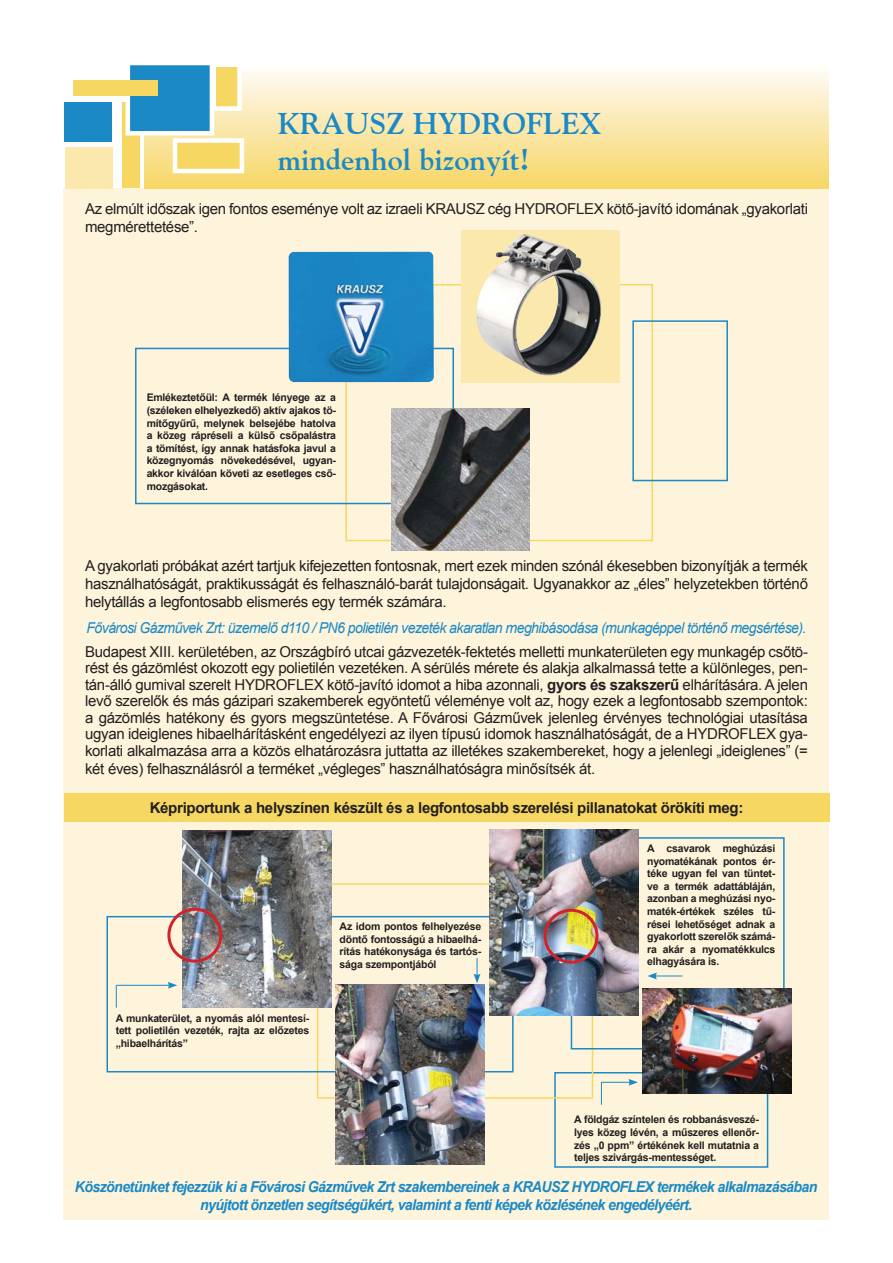
<style>
.page{position:relative;width:893px;height:1263px;background:#fff}
.page>*{position:absolute;margin:0;border:0;box-sizing:border-box;transform-origin:0 0}
.t1{font:700 30px/36px "H Goudy";color:#1b89c6}
.t2{font:15px/16.5px "Arial";letter-spacing:-.02em;color:#231f20;text-align:justify}
.t3{font:italic 700 15px/18px "Arial";letter-spacing:-.04em;color:#1b89c6;text-align:center;scale:.94 1}
.t4{font:italic 15px "Arial";letter-spacing:-.04em;color:#1b89c6;scale:.94 1}
.t5{font:700 15px "Arial";letter-spacing:-.02em;color:#231f20}
.t6{font:700 10.5px/12.6px "Arial";letter-spacing:-.02em;color:#231f20;text-align:justify}
.s1{font-weight:700}
</style>
<div class="page">
<div style="left:63px;top:189px;width:766px;height:1031px;background:#fdf4db"></div>
<div style="left:554px;top:1072px;width:214px;height:96px;border:2px solid #1b89c6"></div>
<div style="left:317px;top:883px;width:276px;height:216px;border:2px solid #f6d761"></div>
<div style="left:106px;top:916px;width:407px;height:156px;border:2px solid #1b89c6"></div>
<div style="left:571px;top:837px;width:213px;height:213px;border:2px solid #1b89c6"></div>
<div style="left:145px;top:64px;width:683px;height:125px;background:linear-gradient(to bottom,#fffcfb,#f6d664)"></div>
<div style="left:64px;top:102px;width:48px;height:39px;background:#1b89c6"></div>
<div style="left:65px;top:147px;width:47px;height:41px;background:#fae8ad"></div>
<div style="left:122px;top:102px;width:17px;height:85px;background:#f6d761"></div>
<div style="left:128px;top:63px;width:84px;height:70px;background:#1b89c6"></div>
<div style="left:126px;top:61px;width:88px;height:75px;border:4px solid #fff"></div>
<div style="left:73px;top:81px;width:84px;height:15px;background:#f6d761"></div>
<div style="left:175px;top:141px;width:67px;height:30px;background:#f6d761"></div>
<div style="left:173px;top:138px;width:71px;height:35px;border:4px solid #fff"></div>
<div style="left:214px;top:65px;width:25px;height:44px;background:#f6d761"></div>
<div style="left:211px;top:63px;width:31px;height:48px;border:4px solid #fff"></div>
<div style="left:345px;top:284px;width:308px;height:257px;border:2px solid #f6d761"></div>
<div style="left:135px;top:348px;width:319px;height:156px;border:2px solid #1b89c6"></div>
<div style="left:632px;top:320px;width:96px;height:161px;border:2px solid #1b89c6"></div>
<div style="left:461px;top:230px;width:158px;height:152px;background:#fae8ad"></div>
<img style="left:476px;top:234px;width:125px;height:142px">
<img style="left:392px;top:409px;width:137px;height:141px">
<img style="left:289px;top:252px;width:145px;height:130px">
<img style="left:183px;top:830px;width:148px;height:177px">
<img style="left:336px;top:985px;width:149px;height:179px">
<img style="left:490px;top:830px;width:148px;height:186px">
<img style="left:643px;top:988px;width:148px;height:106px">
<div style="left:167px;top:908px;width:55px;height:55px;border:3px solid #d2232a;border-radius:50%"></div>
<svg style="left:116px;top:985px;width:1px;height:23px"></svg>
<hr style="left:117px;top:985px;width:53px;height:1px;background:#1b89c6">
<svg style="left:168px;top:982px;width:9px;height:7px"></svg>
<div style="left:64px;top:793px;width:765px;height:28px;background:#f6d761"></div>
<svg style="left:474px;top:958px;width:6px;height:25px"></svg>
<div style="left:544px;top:909px;width:54px;height:55px;border:3px solid #d2232a;border-radius:50%"></div>
<svg style="left:647px;top:973px;width:35px;height:6px"></svg>
<svg style="left:601px;top:1079px;width:37px;height:26px"></svg>
<h1 class="t1" style="left:278px;top:105px;width:325px">KRAUSZ HYDROFLEX mindenhol bizonyít!</h1>
<p class="t2" style="left:85px;top:200px;width:724px;line-height:18px">Az elmúlt időszak igen fontos eseménye volt az izraeli KRAUSZ cég HYDROFLEX kötő-javító idomának „gyakorlati megmérettetése”.</p>
<p class="t6" style="left:147px;top:391px;width:191px">Emlékeztetőül: A termék lényege az a (széleken elhelyezkedő) aktív ajakos tö&shy;mítőgyűrű, melynek belsejébe hatolva a közeg rápréseli a külső csőpalástra a tömítést, így annak hatásfoka javul a közegnyomás növekedésével, ugyan&shy;akkor kiválóan követi az esetleges cső&shy;mozgásokat.</p>
<p class="t2" style="left:85px;top:557px;width:724px;line-height:18px">A gyakorlati próbákat azért tartjuk kifejezetten fontosnak, mert ezek minden szónál ékesebben bizonyítják a termék használhatóságát, praktikusságát és felhasználó-barát tulajdonságait. Ugyanakkor az „éles” helyzetekben történő helytállás a legfontosabb elismerés egy termék számára.</p>
<p class="t4" style="left:87px;top:619px;width:767px">Fővárosi Gázművek Zrt: üzemelő d110 / PN6 polietilén vezeték akaratlan meghibásodása (munkagéppel történő megsértése).</p>
<p class="t2" style="left:85px;top:643px;width:724px">Budapest XIII. kerületében, az Országbíró utcai gázvezeték-fektetés melletti munkaterületen egy munkagép csőtö&shy;rést és gázömlést okozott egy polietilén vezetéken. A sérülés mérete és alakja alkalmassá tette a különleges, pen&shy;tán-álló gumival szerelt HYDROFLEX kötő-javító idomot a hiba azonnali, <span class="s1">gyors és szakszerű</span> elhárítására. A jelen levő szerelők és más gázipari szakemberek egyöntetű véleménye volt az, hogy ezek a legfontosabb szempontok: a gázömlés hatékony és gyors megszüntetése. A Fővárosi Gázművek jelenleg érvényes technológiai utasítása ugyan ideiglenes hibaelhárításként engedélyezi az ilyen típusú idomok használhatóságát, de a HYDROFLEX gya&shy;korlati alkalmazása arra a közös elhatározásra juttatta az illetékes szakembereket, hogy a jelenlegi „ideiglenes” (=</p>
<p class="t2" style="left:85px;top:760px;width:512px">két éves) felhasználásról a terméket „végleges” használhatóságra minősítsék át.</p>
<p class="t5" style="left:150px;top:799px;width:595px">Képriportunk a helyszínen készült és a legfontosabb szerelési pillanatokat örökíti meg:</p>
<p class="t6" style="left:116px;top:1012px;width:195px">A munkaterület, a nyomás alól mentesí&shy;tett polietilén vezeték, rajta az előzetes „hibaelhárítás”</p>
<p class="t6" style="left:340px;top:920px;width:143px">Az idom pontos felhelyezése döntő fontosságú a hibaelhá&shy;rítás hatékonysága és tartós&shy;sága szempontjából</p>
<p class="t6" style="left:647px;top:842px;width:130px">A csavarok meghúzási nyomatékának pontos ér&shy;téke ugyan fel van tüntet&shy;ve a termék adattábláján, azonban a meghúzási nyo&shy;maték-értékek széles tű&shy;rései lehetőséget adnak a gyakorlott szerelők számá&shy;ra akár a nyomatékkulcs elhagyására is.</p>
<p class="t6" style="left:574px;top:1113px;width:186px">A földgáz színtelen és robbanásveszé&shy;lyes közeg lévén, a műszeres ellenőr&shy;zés „0 ppm” értékének kell mutatnia a teljes szivárgás-mentességet.</p>
<p class="t3" style="left:75px;top:1178px;width:791px">Köszönetünket fejezzük ki a Fővárosi Gázművek Zrt szakembereinek a KRAUSZ HYDROFLEX termékek alkalmazásában nyújtott önzetlen segítségükért, valamint a fenti képek közlésének engedélyéért.</p>
</div>
